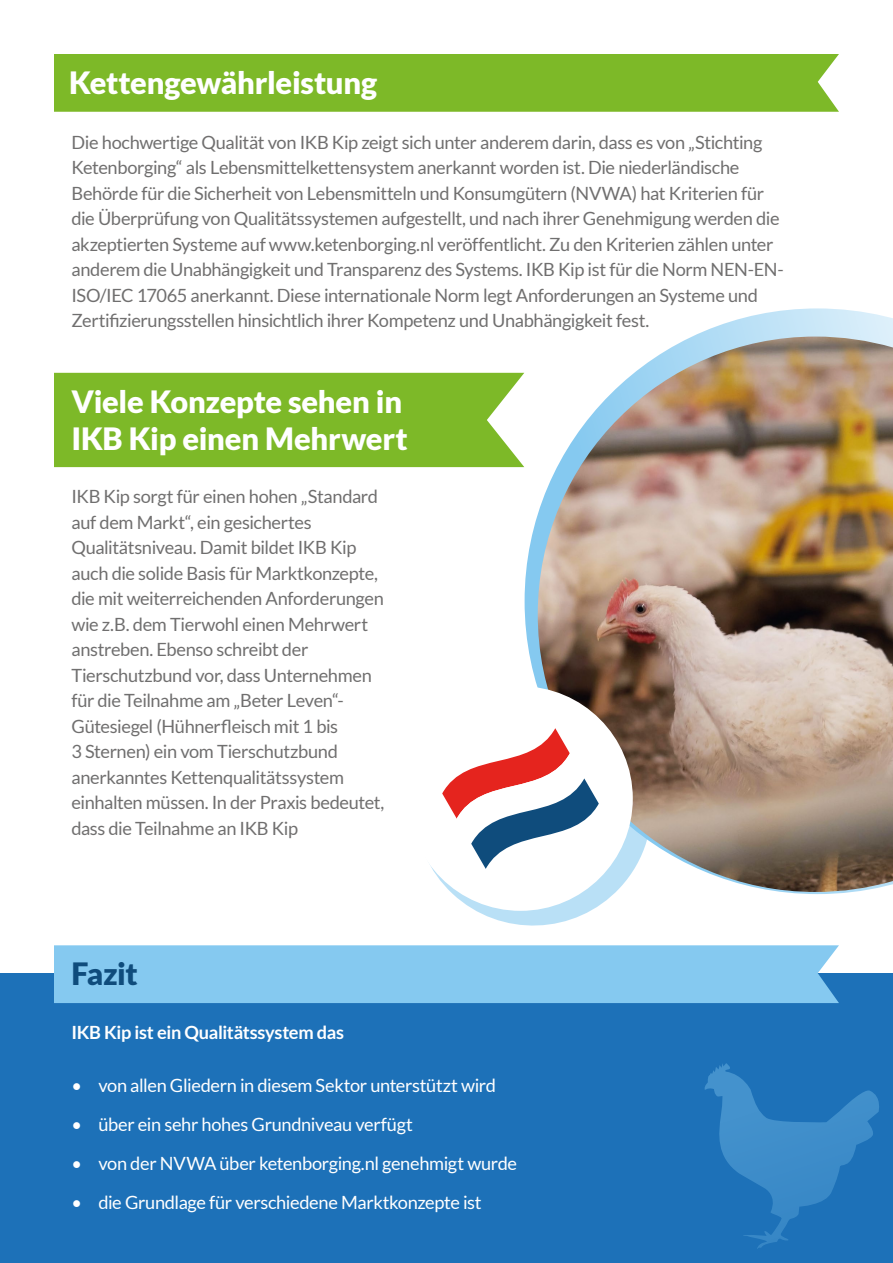
<style>
.page{position:relative;width:893px;height:1263px;background:#fff}
.page>*{position:absolute;margin:0;border:0;box-sizing:border-box;transform-origin:0 0}
.t1{font:900 30.75px/36.9px "Lato";letter-spacing:-.01em;color:#fff}
.t2{font:900 30.75px "Lato";letter-spacing:-.015em;color:#0f4c7c}
.t3{font:18.3px/25.5px "Lato";letter-spacing:-.02em;color:#706f6f}
.t4{font:18.3px "Lato";letter-spacing:-.02em;color:#fff}
.t5{font:700 18.3px "Lato";letter-spacing:-.02em;color:#fff}
</style>
<div class="page">
<svg style="left:525px;top:308px;width:368px;height:586px"></svg>
<svg style="left:430px;top:686px;width:226px;height:240px"></svg>
<img style="left:538px;top:337px;width:355px;height:555px">
<div style="left:0;top:974px;width:893px;height:289px;background:#1d71b8"></div>
<div style="left:408px;top:686px;width:225px;height:225px;background:#fff;border-radius:50%"></div>
<svg style="left:704px;top:1063px;width:175px;height:186px"></svg>
<svg style="left:442px;top:728px;width:157px;height:141px"></svg>
<div style="left:54px;top:373px;width:470px;height:94px;background:#7db928"></div>
<div style="left:54px;top:54px;width:785px;height:58px;background:#7db928"></div>
<div style="left:54px;top:945px;width:785px;height:58px;background:#85c9f0"></div>
<h1 class="t1" style="left:69px;top:64px;width:309px">Kettengewährleistung</h1>
<p class="t3" style="left:71px;top:129px;width:714px">Die hochwertige Qualität von IKB Kip zeigt sich unter anderem darin, dass es von „Stichting Ketenborging“ als Lebensmittelkettensystem anerkannt worden ist. Die niederländische Behörde für die Sicherheit von Lebensmitteln und Konsumgütern (NVWA) hat Kriterien für die Überprüfung von Qualitätssystemen aufgestellt, und nach ihrer Genehmigung werden die akzeptierten Systeme auf www.ketenborging.nl veröffentlicht. Zu den Kriterien zählen unter anderem die Unabhängigkeit und Transparenz des Systems. IKB Kip ist für die Norm NEN-EN-ISO/IEC 17065 anerkannt. Diese internationale Norm legt Anforderungen an Systeme und Zertifizierungsstellen hinsichtlich ihrer Kompetenz und Unabhängigkeit fest.</p>
<h1 class="t1" style="left:71px;top:382px;width:338px">Viele Konzepte sehen in<br>IKB Kip einen Mehrwert</h1>
<p class="t3" style="left:71px;top:484px;width:315px">IKB Kip sorgt für einen hohen „Standard auf dem Markt“, ein gesichertes Qualitätsniveau. Damit bildet IKB Kip auch die solide Basis für Marktkonzepte, die mit weiterreichenden Anforderungen wie z.B. dem Tierwohl einen Mehrwert anstreben. Ebenso schreibt der Tierschutzbund vor, dass Unternehmen für die Teilnahme am „Beter Leven“- Gütesiegel (Hühnerfleisch mit 1 bis<br>3 Sternen) ein vom Tierschutzbund anerkanntes Kettenqualitätssystem einhalten müssen. In der Praxis bedeutet, dass die Teilnahme an IKB Kip</p>
<h1 class="t2" style="left:71px;top:956px;width:68px">Fazit</h1>
<p class="t5" style="left:71px;top:1022px;width:274px">IKB Kip ist ein Qualitätssystem das</p>
<p class="t4" style="left:71px;top:1075px;width:426px">• von allen Gliedern in diesem Sektor unterstützt wird</p>
<p class="t4" style="left:71px;top:1114px;width:343px">• über ein sehr hohes Grundniveau verfügt</p>
<p class="t4" style="left:71px;top:1153px;width:447px">• von der NVWA über ketenborging.nl genehmigt wurde</p>
<p class="t4" style="left:71px;top:1192px;width:412px">• die Grundlage für verschiedene Marktkonzepte ist</p>
</div>
